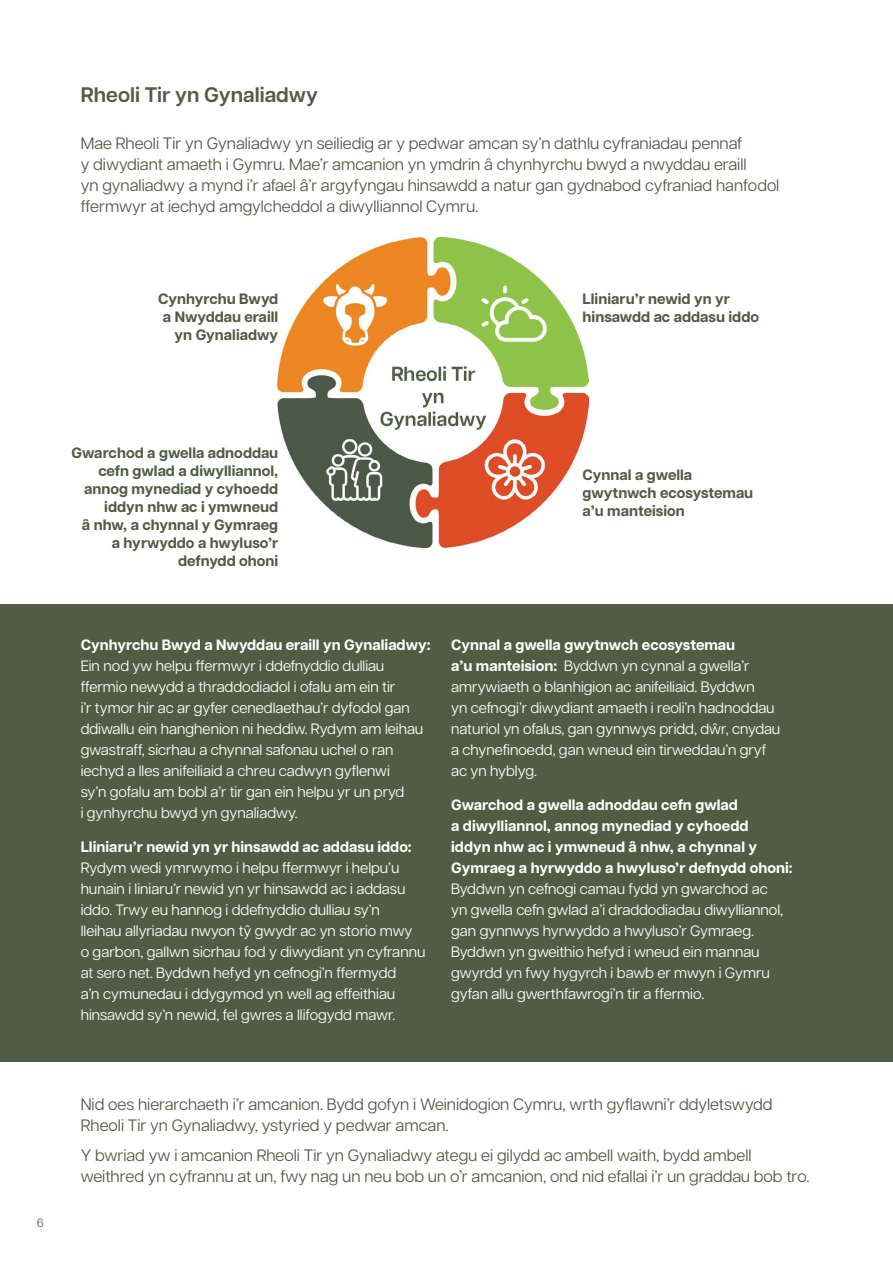
<style>
.page{position:relative;width:893px;height:1263px;background:#fff}
.page>*{position:absolute;margin:0;border:0;box-sizing:border-box;transform-origin:0 0}
.Main_titles{font:600 21px "Articulat CF";color:#515c45}
.para_with_lines{font:16.5px/21px "Articulat CF";color:#515c45}
.para_with_lines-2{font:15px/21px "Articulat CF";color:#fff}
.Body{font:700 15px/18px "Articulat CF";color:#515c45;text-align:right}
.t1{font:12px "Articulat CF";color:#515c45}
.s1{font-weight:700}
.s2{font-size:16.5px}
</style>
<div class="page">
<div style="left:0;top:604px;width:893px;height:457px;background:#515c45"></div>
<img style="left:278px;top:237px;width:310px;height:311px">
<h1 class="Main_titles" style="left:81px;top:79px;width:239px">Rheoli Tir yn Gynaliadwy</h1>
<p class="para_with_lines" style="left:81px;top:132px;width:700px">Mae Rheoli Tir yn Gynaliadwy yn seiliedig ar y pedwar amcan sy’n dathlu cyfraniadau pennaf<br>y diwydiant amaeth i Gymru. Mae’r amcanion yn ymdrin â chynhyrchu bwyd a nwyddau eraill<br>yn gynaliadwy a mynd i’r afael â’r argyfyngau hinsawdd a natur gan gydnabod cyfraniad hanfodol ffermwyr at iechyd amgylcheddol a diwylliannol Cymru.</p>
<p class="Body" style="left:158px;top:289px;width:122px">Cynhyrchu Bwyd a Nwyddau eraill yn Gynaliadwy</p>
<p class="Body" style="left:583px;top:289px;width:178px;text-align:left">Lliniaru’r newid yn yr hinsawdd ac addasu iddo</p>
<p class="Body" style="left:72px;top:443px;width:208px">Gwarchod a gwella adnoddau cefn gwlad a diwylliannol, annog mynediad y cyhoedd iddyn nhw ac i ymwneud<br>â nhw, a chynnal y Gymraeg a hyrwyddo a hwyluso’r defnydd ohoni</p>
<p class="Body" style="left:583px;top:465px;width:172px;text-align:left">Cynnal a gwella gwytnwch ecosystemau a’u manteision</p>
<p class="para_with_lines-2" style="left:81px;top:633px;width:351px"><span class="s1">Cynhyrchu Bwyd a Nwyddau eraill yn Gynaliadwy:<br></span>Ein nod yw helpu ffermwyr i ddefnyddio dulliau ffermio newydd a thraddodiadol i ofalu am ein tir<br>i’r tymor hir ac ar gyfer cenedlaethau’r dyfodol gan ddiwallu ein hanghenion ni heddiw. Rydym am leihau gwastraff, sicrhau a chynnal safonau uchel o ran iechyd a lles anifeiliaid a chreu cadwyn gyflenwi<br>sy’n gofalu am bobl a’r tir gan ein helpu yr un pryd<br>i gynhyrchu bwyd yn gynaliadwy.</p>
<p class="para_with_lines-2" style="left:81px;top:835px;width:346px"><span class="s1">Lliniaru’r newid yn yr hinsawdd ac addasu iddo:<br></span>Rydym wedi ymrwymo i helpu ffermwyr i helpu’u hunain i liniaru’r newid yn yr hinsawdd ac i addasu iddo. Trwy eu hannog i ddefnyddio dulliau sy’n<br>lleihau allyriadau nwyon tŷ gwydr ac yn storio mwy<br>o garbon, gallwn sicrhau fod y diwydiant yn cyfrannu at sero net. Byddwn hefyd yn cefnogi’n ffermydd<br>a’n cymunedau i ddygymod yn well ag effeithiau hinsawdd sy’n newid, fel gwres a llifogydd mawr.</p>
<p class="para_with_lines-2" style="left:451px;top:633px;width:331px"><span class="s1">Cynnal a gwella gwytnwch ecosystemau<br>a’u manteision:</span> Byddwn yn cynnal a gwella’r amrywiaeth o blanhigion ac anifeiliaid. Byddwn<br>yn cefnogi’r diwydiant amaeth i reoli’n hadnoddau naturiol yn ofalus, gan gynnwys pridd, dŵr, cnydau a chynefinoedd, gan wneud ein tirweddau’n gryf ac yn hyblyg.</p>
<p class="para_with_lines-2" style="left:451px;top:793px;width:343px"><span class="s1">Gwarchod a gwella adnoddau cefn gwlad<br>a diwylliannol, annog mynediad y cyhoedd<br>iddyn nhw ac i ymwneud â nhw, a chynnal y Gymraeg a hyrwyddo a hwyluso’r defnydd ohoni:<br></span>Byddwn yn cefnogi camau fydd yn gwarchod ac<br>yn gwella cefn gwlad a’i draddodiadau diwylliannol, gan gynnwys hyrwyddo a hwyluso’r Gymraeg.<br>Byddwn yn gweithio hefyd i wneud ein mannau gwyrdd yn fwy hygyrch i bawb er mwyn i Gymru gyfan allu gwerthfawrogi’n tir a ffermio<span class="s2">.</span></p>
<p class="t1" style="left:37px;top:1214px;width:8px">6</p>
<p class="para_with_lines" style="left:81px;top:1093px;width:693px">Nid oes hierarchaeth i’r amcanion. Bydd gofyn i Weinidogion Cymru, wrth gyflawni’r ddyletswydd<br>Rheoli Tir yn Gynaliadwy, ystyried y pedwar amcan.</p>
<p class="para_with_lines" style="left:81px;top:1143px;width:730px">Y bwriad yw i amcanion Rheoli Tir yn Gynaliadwy ategu ei gilydd ac ambell waith, bydd ambell weithred yn cyfrannu at un, fwy nag un neu bob un o’r amcanion, ond nid efallai i’r un graddau bob tro.</p>
</div>
